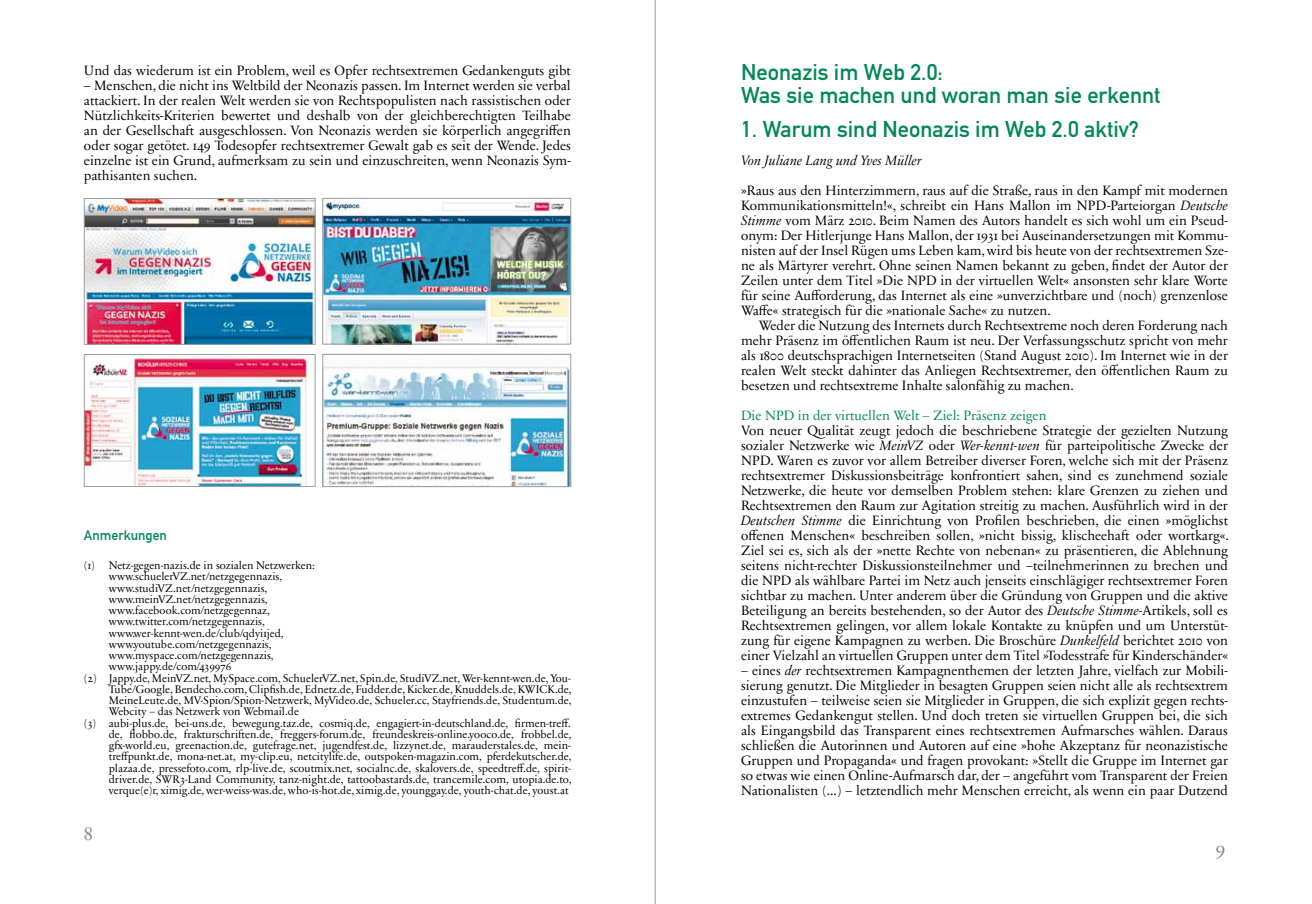
<style>
.page{position:relative;width:1312px;height:904px;background:#fff}
.page>*{position:absolute;margin:0;border:0;box-sizing:border-box;transform-origin:0 0}
.t1{font:22.5px/23.8px "DIN Mittelschrift";color:#085}
.t2{font:20px "Sabon Next LT Display Os F";color:#87888a}
.t3{font:13.75px/15px "Sabon Next LT Display Os F";color:#000;text-align:justify}
.t4{font:13.75px "Sabon Next LT Display Os F";color:#085}
.t5{font:13.75px "Sabon Next LT Display Italic Os F";color:#000}
.t6{font:13.75px "DIN Mittelschrift";color:#085}
.t7{font:11.25px "Sabon Next LT Display Os F";color:#000}
.s1{font-family:"Sabon Next LT Display Italic Os F"}
</style>
<div class="page">
<hr style="left:654px;top:0;width:1px;height:904px;background:#9c9e9f">
<img style="left:86px;top:200px;width:227px;height:142px">
<div style="left:84px;top:198px;width:231px;height:146px;border:1px solid #9c9e9f"></div>
<img style="left:324px;top:200px;width:245px;height:142px">
<div style="left:322px;top:198px;width:249px;height:146px;border:1px solid #9c9e9f"></div>
<img style="left:86px;top:356px;width:225px;height:128px">
<div style="left:84px;top:354px;width:231px;height:132px;border:1px solid #9c9e9f"></div>
<img style="left:324px;top:366px;width:245px;height:119px">
<div style="left:322px;top:354px;width:249px;height:133px;border:1px solid #9c9e9f"></div>
<p class="t3" style="left:84px;top:63px;width:488px">Und das wiederum ist ein Problem, weil es Opfer rechtsextremen Gedankenguts gibt</p>
<p class="t3" style="left:84px;top:78px;width:488px">– Menschen, die nicht ins Weltbild der Neonazis passen. Im Internet werden sie verbal attackiert. In der realen Welt werden sie von Rechtspopulisten nach rassistischen oder Nützlichkeits-Kriterien bewertet und deshalb von der gleichberechtigten Teilhabe an der Gesellschaft ausgeschlossen. Von Neonazis werden sie körperlich angegriffen oder sogar getötet. 149 Todesopfer rechtsextremer Gewalt gab es seit der Wende. Jedes einzelne ist ein Grund, aufmerksam zu sein und einzuschreiten, wenn Neonazis Sym&shy;pathisanten suchen.</p>
<p class="t6" style="left:84px;top:527px;width:85px">Anmerkungen</p>
<p class="t7" style="left:84px;top:558px;width:232px">(1) Netz-gegen-nazis.de in sozialen Netzwerken:</p>
<p class="t7" style="left:109px;top:570px;width:175px">www.schuelerVZ.net/netzgegennazis,</p>
<p class="t7" style="left:109px;top:581px;width:160px">www.studiVZ.net/netzgegennazis,</p>
<p class="t7" style="left:109px;top:592px;width:160px">www.meinVZ.net/netzgegennazis,</p>
<p class="t7" style="left:109px;top:603px;width:162px">www.facebook.com/netzgegennaz,</p>
<p class="t7" style="left:109px;top:615px;width:158px">www.twitter.com/netzgegennazis,</p>
<p class="t7" style="left:109px;top:626px;width:176px">www.wer-kennt-wen.de/club/qdyi1jed,</p>
<p class="t7" style="left:109px;top:637px;width:164px">www.youtube.com/netzgegennazis,</p>
<p class="t7" style="left:109px;top:648px;width:166px">www.myspace.com/netzgegennazis,</p>
<p class="t7" style="left:109px;top:660px;width:124px">www.jappy.de/com/439976</p>
<p class="t7" style="left:84px;top:671px;width:488px">(2) Jappy.de, MeinVZ.net, MySpace.com, SchuelerVZ.net, Spin.de, StudiVZ.net, Wer-kennt-wen.de, You-</p>
<p class="t7" style="left:109px;top:682px;width:464px">Tube/Google, Bendecho.com, Clipfish.de, Ednetz.de, Fudder.de, Kicker.de, Knuddels.de, KWICK.de,</p>
<p class="t7" style="left:109px;top:693px;width:464px">MeineLeute.de, MV-Spion/Spion-Netzwerk, MyVideo.de, Schueler.cc, Stayfriends.de, Studentum.de,</p>
<p class="t7" style="left:109px;top:705px;width:192px">Webcity – das Netzwerk von Webmail.de</p>
<p class="t7" style="left:84px;top:716px;width:488px">(3) aubi-plus.de, bei-uns.de, bewegung.taz.de, cosmiq.de, engagiert-in-deutschland.de, firmen-treff.</p>
<p class="t7" style="left:109px;top:727px;width:464px">de, flobbo.de, frakturschriften.de, freggers-forum.de, freundeskreis-online.yooco.de, frobbel.de,</p>
<p class="t7" style="left:109px;top:738px;width:463px">gfx-world.eu, greenaction.de, gutefrage.net, jugendfest.de, lizzynet.de, marauderstales.de, mein-</p>
<p class="t7" style="left:109px;top:750px;width:464px">treffpunkt.de, mona-net.at, my-clip.eu, netcitylife.de, outspoken-magazin.com, pferdekutscher.de,</p>
<p class="t7" style="left:109px;top:761px;width:463px">plazaa.de, pressefoto.com, rlp-live.de, scoutmix.net, socialnc.de, skalovers.de, speedtreff.de, spirit-</p>
<p class="t7" style="left:109px;top:772px;width:464px">driver.de, SWR3-Land Community, tanz-night.de, tattoobastards.de, trancemile.com, utopia.de.to,</p>
<p class="t7" style="left:109px;top:783px;width:461px">verque(e)r, ximig.de, wer-weiss-was.de, who-is-hot.de, ximig.de, younggay.de, youth-chat.de, youst.at</p>
<h2 class="t2" style="left:84px;top:822px;width:11px">8</h2>
<h1 class="t1" style="left:741px;top:60px;width:421px">Neonazis im Web 2.0:<br>Was sie machen und woran man sie erkennt</h1>
<h1 class="t1" style="left:741px;top:117px;width:399px">1. Warum sind Neonazis im Web 2.0 aktiv?</h1>
<p class="t5" style="left:741px;top:152px;width:182px">Von Juliane Lang und Yves Müller</p>
<p class="t3" style="left:741px;top:183px;width:488px">»Raus aus den Hinterzimmern, raus auf die Straße, raus in den Kampf mit modernen Kommunikationsmitteln!«, schreibt ein Hans Mallon im NPD-Parteiorgan <span class="s1">Deutsche Stimme</span> vom März 2010. Beim Namen des Autors handelt es sich wohl um ein Pseud&shy;onym: Der Hitlerjunge Hans Mallon, der 1931 bei Auseinandersetzungen mit Kommu&shy;nisten auf der Insel Rügen ums Leben kam, wird bis heute von der rechtsextremen Sze&shy;ne als Märtyrer verehrt. Ohne seinen Namen bekannt zu geben, findet der Autor der Zeilen unter dem Titel »Die NPD in der virtuellen Welt« ansonsten sehr klare Worte für seine Aufforderung, das Internet als eine »unverzichtbare und (noch) grenzenlose Waffe« strategisch für die »nationale Sache« zu nutzen.</p>
<p class="t3" style="left:741px;top:318px;width:488px;text-indent:18px">Weder die Nutzung des Internets durch Rechtsextreme noch deren Forderung nach mehr Präsenz im öffentlichen Raum ist neu. Der Verfassungsschutz spricht von mehr als 1800 deutschsprachigen Internetseiten (Stand August 2010). Im Internet wie in der realen Welt steckt dahinter das Anliegen Rechtsextremer, den öffentlichen Raum zu besetzen und rechtsextreme Inhalte salonfähig zu machen.</p>
<p class="t4" style="left:741px;top:407px;width:307px">Die NPD in der virtuellen Welt – Ziel: Präsenz zeigen</p>
<p class="t3" style="left:741px;top:423px;width:489px">Von neuer Qualität zeugt jedoch die beschriebene Strategie der gezielten Nutzung sozialer Netzwerke wie <span class="s1">MeinVZ</span> oder <span class="s1">Wer-kennt-wen</span> für parteipolitische Zwecke der NPD. Waren es zuvor vor allem Betreiber diverser Foren, welche sich mit der Präsenz rechtsextremer Diskussionsbeiträge konfrontiert sahen, sind es zunehmend soziale Netzwerke, die heute vor demselben Problem stehen: klare Grenzen zu ziehen und Rechtsextremen den Raum zur Agitation streitig zu machen. Ausführlich wird in der <span class="s1">Deutschen Stimme</span> die Einrichtung von Profilen beschrieben, die einen »möglichst offenen Menschen« beschreiben sollen, »nicht bissig, klischeehaft oder wortkarg«.<br>Ziel sei es, sich als der »nette Rechte von nebenan« zu präsentieren, die Ablehnung seitens nicht-rechter Diskussionsteilnehmer und –teilnehmerinnen zu brechen und die NPD als wählbare Partei im Netz auch jenseits einschlägiger rechtsextremer Foren sichtbar zu machen. Unter anderem über die Gründung von Gruppen und die aktive Beteiligung an bereits bestehenden, so der Autor des <span class="s1">Deutsche Stimme-</span>Artikels, soll es Rechtsextremen gelingen, vor allem lokale Kontakte zu knüpfen und um Unterstüt&shy;zung für eigene Kampagnen zu werben. Die Broschüre <span class="s1">Dunkelfeld</span> berichtet 2010 von einer Vielzahl an virtuellen Gruppen unter dem Titel »Todesstrafe für Kinderschänder«</p>
<p class="t3" style="left:741px;top:663px;width:488px">– eines <span class="s1">der</span> rechtsextremen Kampagnenthemen der letzten Jahre, vielfach zur Mobili&shy;sierung genutzt. Die Mitglieder in besagten Gruppen seien nicht alle als rechtsextrem einzustufen – teilweise seien sie Mitglieder in Gruppen, die sich explizit gegen rechts&shy;extremes Gedankengut stellen. Und doch treten sie virtuellen Gruppen bei, die sich als Eingangsbild das Transparent eines rechtsextremen Aufmarsches wählen. Daraus schließen die Autorinnen und Autoren auf eine »hohe Akzeptanz für neonazistische Gruppen und Propaganda« und fragen provokant: »Stellt die Gruppe im Internet gar so etwas wie einen Online-Aufmarsch dar, der – angeführt vom Transparent der Freien Nationalisten (...) – letztendlich mehr Menschen erreicht, als wenn ein paar Dutzend</p>
<h2 class="t2" style="left:1215px;top:837px;width:11px">9</h2>
</div>
